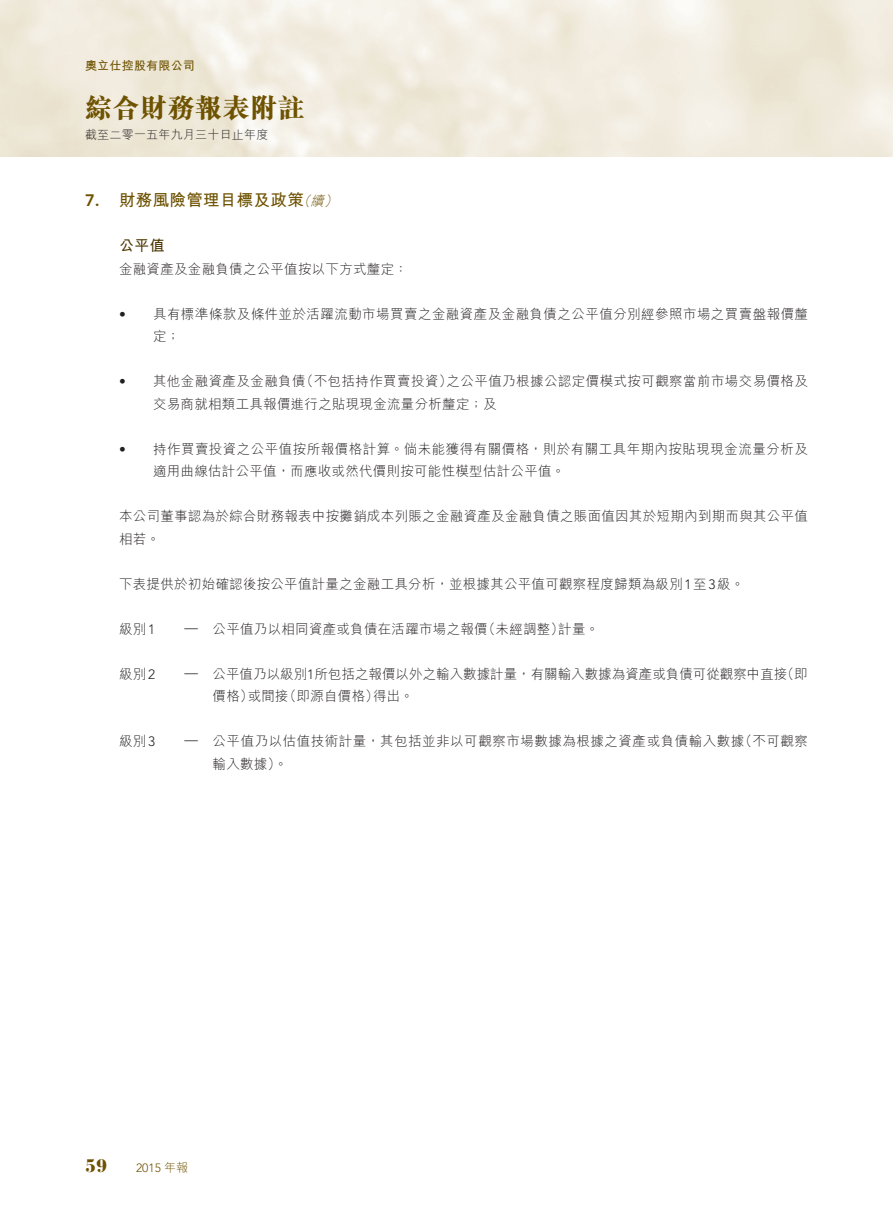
<style>
.page{position:relative;width:893px;height:1212px;background:#fff}
.page>*{position:absolute;margin:0;border:0;box-sizing:border-box;transform-origin:0 0}
.t1{font:800 27px "M Sung HK";letter-spacing:.02em;color:#6e5200}
.t2{font:900 18px "Bauer Bodoni Std";color:#6e5200}
._01_H1{font:700 16.5px "M Hei HK";letter-spacing:.02em;color:#6e5200}
._01_H1-2{font:800 16.5px "Avenir LT Std";color:#6e5200}
._02_H2{font:700 15px "M Hei HK";color:#4c3700}
._00_txt{font:300 13.5px/22.5px "M Hei HK";letter-spacing:.02em;color:#231f20}
._00_txt-2{font:300 13.5px "M Hei HK";color:#231f20}
._00_txt-3{font:300 13.5px "M Hei HK";letter-spacing:.04em;color:#231f20}
._00_txt-4{font:300 13.5px "Avenir LT Std";color:#231f20}
._01_H1-3{font:italic 300 13.5px "M Hei HK";color:#6e5200}
.t3{font:300 12px "M Hei HK";letter-spacing:.02em;color:#231f20}
.t4{font:700 12px "M Hei HK";letter-spacing:.02em;color:#6e5200}
.t5{font:300 12px "Avenir LT Std";color:#6e5200}
.s1{font-family:"Avenir LT Std"}
.s2{font-family:"M Hei HK"}
</style>
<div class="page">
<p class="t4" style="left:85px;top:57px;width:111px">奧立仕控股有限公司</p>
<h1 class="t1" style="left:85px;top:94px;width:221px">綜合財務報表附註</h1>
<p class="t3" style="left:85px;top:129px;width:185px">截至二零一五年九月三十日止年度</p>
<p class="_01_H1-2" style="left:85px;top:191px;width:16px">7.</p>
<p class="_01_H1" style="left:119px;top:188px;width:186px">財務風險管理目標及政策</p>
<p class="_01_H1-3" style="left:311px;top:194px;width:18px">續</p>
<p class="_01_H1-3" style="left:297px;top:194px;width:18px">（</p>
<p class="_01_H1-3" style="left:324px;top:194px;width:18px">(</p>
<p class="_02_H2" style="left:119px;top:235px;width:47px">公平值</p>
<p class="_00_txt" style="left:119px;top:257px;width:290px">金融資產及金融負債之公平值按以下方式釐定：</p>
<p class="_00_txt" style="left:153px;top:302px;width:656px">具有標準條款及條件並於活躍流動市場買賣之金融資產及金融負債之公平值分別經參照市場之買賣盤報價釐</p>
<p class="_00_txt-4" style="left:119px;top:306px;width:8px">•</p>
<p class="_00_txt-4" style="left:119px;top:373px;width:8px">•</p>
<p class="_00_txt-4" style="left:119px;top:441px;width:8px">•</p>
<p class="_00_txt" style="left:153px;top:325px;width:28px">定;</p>
<p class="_00_txt" style="left:300px;top:370px;width:154px">（不包括持作買賣投資）</p>
<p class="_00_txt" style="left:447px;top:370px;width:363px">之公平值乃根據公認定價模式按可觀察當前市場交易價格及</p>
<p class="_00_txt" style="left:153px;top:370px;width:154px">其他金融資產及金融負債</p>
<p class="_00_txt" style="left:153px;top:392px;width:345px">交易商就相類工具報價進行之貼現現金流量分析釐定；及</p>
<p class="_00_txt" style="left:153px;top:437px;width:656px">持作買賣投資之公平值按所報價格計算。倘未能獲得有關價格，則於有關工具年期內按貼現現金流量分析及</p>
<p class="_00_txt" style="left:153px;top:460px;width:414px">適用曲線估計公平值，而應收或然代價則按可能性模型估計公平值。</p>
<p class="_00_txt" style="left:119px;top:505px;width:690px">本公司董事認為於綜合財務報表中按攤銷成本列賬之金融資產及金融負債之賬面值因其於短期內到期而與其公平值相若。</p>
<p class="_00_txt" style="left:119px;top:572px;width:627px">下表提供於初始確認後按公平值計量之金融工具分析，並根據其公平值可觀察程度歸類為級別<span class="s1">1</span>至<span class="s1">3</span>級。</p>
<p class="_00_txt" style="left:558px;top:617px;width:42px">計量。</p>
<p class="_00_txt" style="left:482px;top:617px;width:83px">（未經調整）</p>
<p class="_00_txt" style="left:213px;top:617px;width:277px">公平值乃以相同資產或負債在活躍市場之報價</p>
<p class="_00_txt" style="left:119px;top:617px;width:37px">級別<span class="s1">1</span></p>
<p class="_00_txt-4" style="left:185px;top:619px;width:15px">—</p>
<p class="_00_txt" style="left:119px;top:662px;width:37px">級別<span class="s1">2</span></p>
<p class="_00_txt" style="left:119px;top:730px;width:37px">級別<span class="s1">3</span></p>
<p class="_00_txt-4" style="left:185px;top:664px;width:15px">—</p>
<p class="_00_txt-4" style="left:185px;top:731px;width:15px">—</p>
<p class="_00_txt" style="left:781px;top:662px;width:28px">（即</p>
<p class="_00_txt-2" style="left:213px;top:667px;width:576px">公平值乃以級別<span class="s1">1</span>所包括之報價以外之輸入數據計量，有關輸入數據為資產或負債可從觀察中直接</p>
<p class="_00_txt" style="left:213px;top:685px;width:42px">價格）</p>
<p class="_00_txt" style="left:283px;top:685px;width:97px">（即源自價格）</p>
<p class="_00_txt" style="left:373px;top:685px;width:42px">得出。</p>
<p class="_00_txt" style="left:248px;top:685px;width:43px">或間接</p>
<p class="_00_txt" style="left:739px;top:730px;width:71px">（不可觀察</p>
<p class="_00_txt-3" style="left:213px;top:734px;width:533px">公平值乃以估值技術計量，其包括並非以可觀察市場數據為根據之資產或負債輸入數據</p>
<p class="_00_txt" style="left:213px;top:752px;width:77px">輸入數據。(</p>
<h2 class="t2" style="left:85px;top:1154px;width:24px">59</h2>
<p class="t5" style="left:136px;top:1161px;width:53px">2015 <span class="s2">年報</span></p>
</div>
